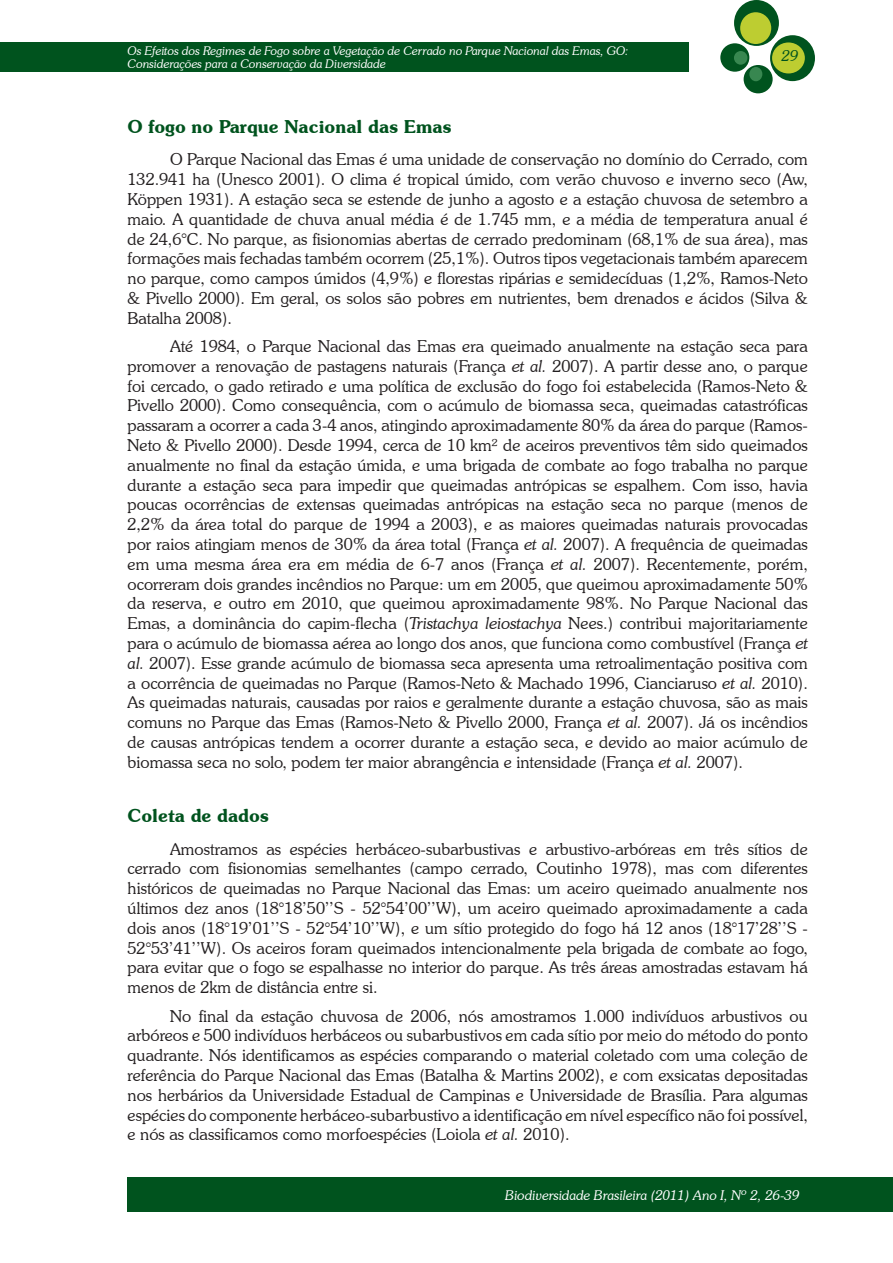
<style>
.page{position:relative;width:893px;height:1263px;background:#fff}
.page>*{position:absolute;margin:0;border:0;box-sizing:border-box;transform-origin:0 0}
.t1{font:600 18px "Souvenir IT Cby BT";color:#00531e}
.t2{font:300 16.5px/19.8px "Souvenir IT Cby BT";color:#231f20;text-align:justify}
.t3{font:italic 300 15px "Souvenir IT Cby BT";color:#00531e}
.t4{font:italic 300 13.5px "Souvenir IT Cby BT";color:#fff}
.t5{font:italic 300 12px/13.5px "Souvenir IT Cby BT";color:#fff}
.s1{font-style:italic}
</style>
<div class="page">
<div style="left:0;top:43px;width:689px;height:29px;background:#00531e"></div>
<div style="left:734px;top:0;width:45px;height:46px;background:#00531e;border-radius:50%"></div>
<div style="left:770px;top:35px;width:45px;height:46px;background:#00531e;border-radius:50%"></div>
<div style="left:720px;top:43px;width:29px;height:29px;background:#00531e;border-radius:50%"></div>
<div style="left:744px;top:65px;width:29px;height:28px;background:#00531e;border-radius:50%"></div>
<div style="left:740px;top:12px;width:31px;height:32px;background:#bdcd31;border-radius:50%"></div>
<div style="left:772px;top:42px;width:33px;height:31px;background:#bdcd31;border-radius:50%"></div>
<div style="left:734px;top:51px;width:13px;height:14px;background:#388750;border-radius:50%"></div>
<div style="left:749px;top:67px;width:13px;height:14px;background:#388750;border-radius:50%"></div>
<div style="left:128px;top:1178px;width:765px;height:34px;background:#00531e"></div>
<p class="t5" style="left:128px;top:44px;width:502px">Os Efeitos dos Regimes de Fogo sobre a Vegetação de Cerrado no Parque Nacional das Emas, GO:<br>Considerações para a Conservação da Diversidade</p>
<p class="t3" style="left:782px;top:46px;width:18px">29</p>
<p class="t1" style="left:128px;top:115px;width:326px">O fogo no Parque Nacional das Emas</p>
<p class="t2" style="left:128px;top:149px;width:682px;text-indent:43px">O Parque Nacional das Emas é uma unidade de conservação no domínio do Cerrado, com 132.941 ha (Unesco 2001). O clima é tropical úmido, com verão chuvoso e inverno seco (Aw, Köppen 1931). A estação seca se estende de junho a agosto e a estação chuvosa de setembro a maio. A quantidade de chuva anual média é de 1.745 mm, e a média de temperatura anual é de 24,6°C. No parque, as fisionomias abertas de cerrado predominam (68,1% de sua área), mas formações mais fechadas também ocorrem (25,1%). Outros tipos vegetacionais também aparecem no parque, como campos úmidos (4,9%) e florestas ripárias e semidecíduas (1,2%, Ramos-Neto &amp; Pivello 2000). Em geral, os solos são pobres em nutrientes, bem drenados e ácidos (Silva &amp; Batalha 2008).</p>
<p class="t2" style="left:128px;top:336px;width:682px;text-indent:43px">Até 1984, o Parque Nacional das Emas era queimado anualmente na estação seca para promover a renovação de pastagens naturais (França <span class="s1">et al.</span> 2007). A partir desse ano, o parque foi cercado, o gado retirado e uma política de exclusão do fogo foi estabelecida (Ramos-Neto &amp; Pivello 2000). Como consequência, com o acúmulo de biomassa seca, queimadas catastróficas passaram a ocorrer a cada 3-4 anos, atingindo aproximadamente 80% da área do parque (Ramos-Neto &amp; Pivello 2000). Desde 1994, cerca de 10 km² de aceiros preventivos têm sido queimados anualmente no final da estação úmida, e uma brigada de combate ao fogo trabalha no parque durante a estação seca para impedir que queimadas antrópicas se espalhem. Com isso, havia poucas ocorrências de extensas queimadas antrópicas na estação seca no parque (menos de 2,2% da área total do parque de 1994 a 2003), e as maiores queimadas naturais provocadas por raios atingiam menos de 30% da área total (França <span class="s1">et al.</span> 2007). A frequência de queimadas em uma mesma área era em média de 6-7 anos (França <span class="s1">et al.</span> 2007). Recentemente, porém, ocorreram dois grandes incêndios no Parque: um em 2005, que queimou aproximadamente 50% da reserva, e outro em 2010, que queimou aproximadamente 98%. No Parque Nacional das Emas, a dominância do capim-flecha (<span class="s1">Tristachya leiostachya</span> Nees.) contribui majoritariamente para o acúmulo de biomassa aérea ao longo dos anos, que funciona como combustível (França <span class="s1">et al.</span> 2007). Esse grande acúmulo de biomassa seca apresenta uma retroalimentação positiva com a ocorrência de queimadas no Parque (Ramos-Neto &amp; Machado 1996, Cianciaruso <span class="s1">et al.</span> 2010).<br>As queimadas naturais, causadas por raios e geralmente durante a estação chuvosa, são as mais comuns no Parque das Emas (Ramos-Neto &amp; Pivello 2000, França <span class="s1">et al.</span> 2007). Já os incêndios de causas antrópicas tendem a ocorrer durante a estação seca, e devido ao maior acúmulo de biomassa seca no solo, podem ter maior abrangência e intensidade (França <span class="s1">et al.</span> 2007).</p>
<p class="t1" style="left:128px;top:804px;width:143px">Coleta de dados</p>
<p class="t2" style="left:128px;top:839px;width:682px;text-indent:43px">Amostramos as espécies herbáceo-subarbustivas e arbustivo-arbóreas em três sítios de cerrado com fisionomias semelhantes (campo cerrado, Coutinho 1978), mas com diferentes históricos de queimadas no Parque Nacional das Emas: um aceiro queimado anualmente nos últimos dez anos (18°18’50’’S - 52°54’00’’W), um aceiro queimado aproximadamente a cada dois anos (18°19’01’’S - 52°54’10’’W), e um sítio protegido do fogo há 12 anos (18°17’28’’S - 52°53’41’’W). Os aceiros foram queimados intencionalmente pela brigada de combate ao fogo, para evitar que o fogo se espalhasse no interior do parque. As três áreas amostradas estavam há menos de 2km de distância entre si.</p>
<p class="t2" style="left:128px;top:1005px;width:682px;text-indent:43px">No final da estação chuvosa de 2006, nós amostramos 1.000 indivíduos arbustivos ou arbóreos e 500 indivíduos herbáceos ou subarbustivos em cada sítio por meio do método do ponto quadrante. Nós identificamos as espécies comparando o material coletado com uma coleção de referência do Parque Nacional das Emas (Batalha &amp; Martins 2002), e com exsicatas depositadas nos herbários da Universidade Estadual de Campinas e Universidade de Brasília. Para algumas espécies do componente herbáceo-subarbustivo a identificação em nível específico não foi possível, e nós as classificamos como morfoespécies (Loiola <span class="s1">et al.</span> 2010).</p>
<p class="t4" style="left:505px;top:1187px;width:296px">Biodiversidade Brasileira (2011) Ano I, Nº 2, 26-39</p>
</div>
